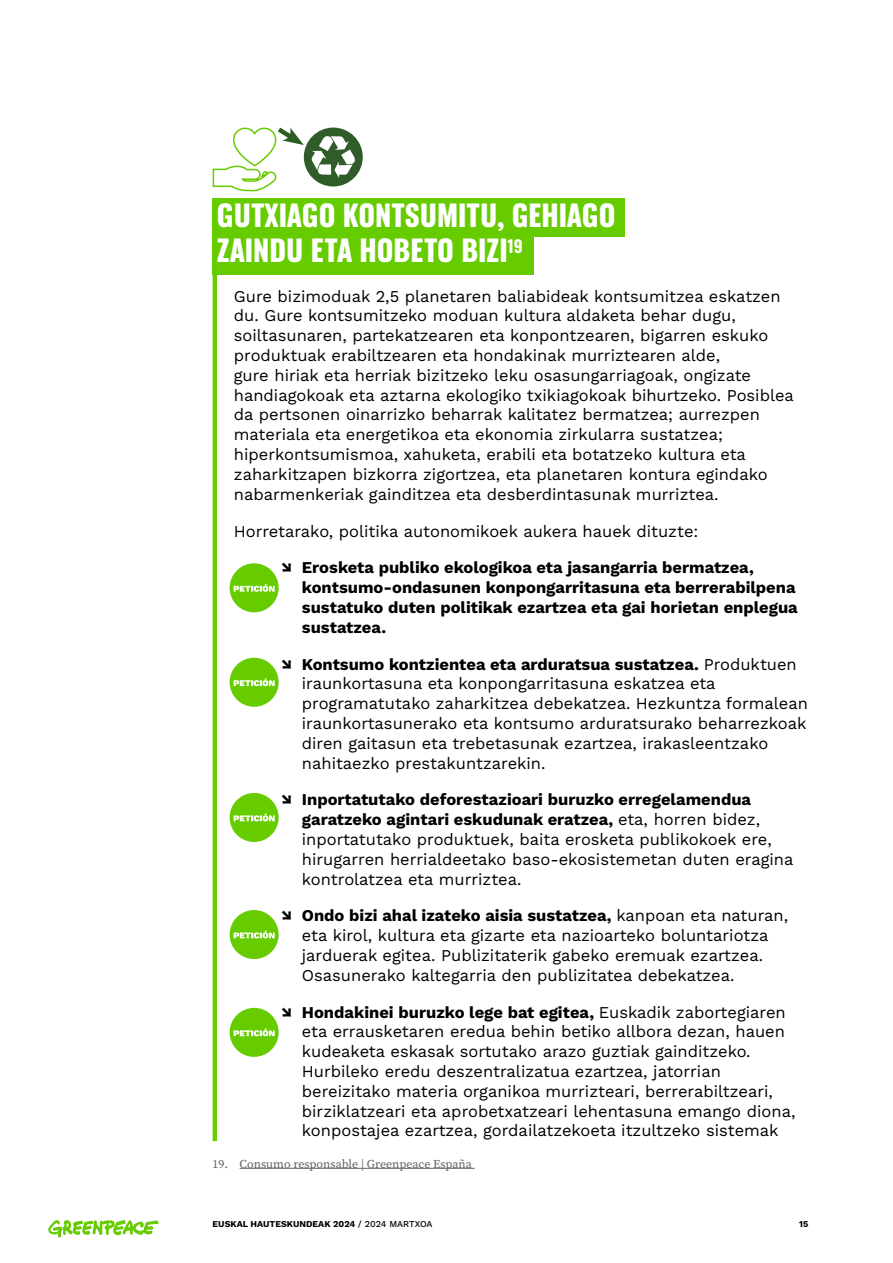
<style>
.page{position:relative;width:893px;height:1263px;background:#fff}
.page>*{position:absolute;margin:0;border:0;box-sizing:border-box;transform-origin:0 0}
.t1{font:28.95px/35.7px "Zodiac Sans";color:#fff}
.t2{font:16.5px/19.8px "Work Sans";color:#000}
.t3{font:700 16.5px/19.8px "Work Sans";color:#000}
.t4{font:12px "Source Serif Pro";color:#646363}
.t5{font:700 9px "Work Sans";color:#000}
.s1{font-weight:700}
.s2{font-weight:500}
</style>
<div class="page">
<svg style="left:48px;top:1220px;width:111px;height:17px"></svg>
<svg style="left:230px;top:658px;width:49px;height:49px"></svg>
<svg style="left:230px;top:563px;width:49px;height:49px"></svg>
<svg style="left:230px;top:793px;width:49px;height:49px"></svg>
<svg style="left:230px;top:910px;width:49px;height:49px"></svg>
<svg style="left:230px;top:1008px;width:49px;height:49px"></svg>
<hr style="left:213px;top:269px;width:4px;height:872px;background:#6c0">
<div style="left:213px;top:199px;width:412px;height:38px;background:#6c0"></div>
<div style="left:213px;top:237px;width:321px;height:38px;background:#6c0"></div>
<div style="left:304px;top:128px;width:59px;height:58px;background:#2f5c28;border-radius:50%"></div>
<svg style="left:311px;top:135px;width:46px;height:43px"></svg>
<svg style="left:212px;top:127px;width:92px;height:65px"></svg>
<hr style="left:240px;top:1168px;width:235px;height:1px;background:#646363">
<h1 class="t1" style="left:217px;top:199px;width:400px">GUTXIAGO KONTSUMITU, GEHIAGO<br>ZAINDU ETA HOBETO BIZI<sup>19</sup></h1>
<p class="t2" style="left:234px;top:285px;width:562px">Gure bizimoduak 2,5 planetaren baliabideak kontsumitzea eskatzen du. Gure kontsumitzeko moduan kultura aldaketa behar dugu, soiltasunaren, partekatzearen eta konpontzearen, bigarren eskuko produktuak erabiltzearen eta hondakinak murriztearen alde,<br>gure hiriak eta herriak bizitzeko leku osasungarriagoak, ongizate handiagokoak eta aztarna ekologiko txikiagokoak bihurtzeko. Posiblea da pertsonen oinarrizko beharrak kalitatez bermatzea; aurrezpen materiala eta energetikoa eta ekonomia zirkularra sustatzea; hiperkontsumismoa, xahuketa, erabili eta botatzeko kultura eta zaharkitzapen bizkorra zigortzea, eta planetaren kontura egindako nabarmenkeriak gainditzea eta desberdintasunak murriztea.</p>
<p class="t2" style="left:234px;top:520px;width:466px">Horretarako, politika autonomikoek aukera hauek dituzte:</p>
<p class="t3" style="left:302px;top:557px;width:497px;text-indent:-21px">↘ Erosketa publiko ekologikoa eta jasangarria bermatzea, kontsumo-ondasunen konpongarritasuna eta berrerabilpena sustatuko duten politikak ezartzea eta gai horietan enplegua sustatzea.</p>
<p class="t2" style="left:302px;top:653px;width:507px;text-indent:-21px"><span class="s1">↘ Kontsumo kontzientea eta arduratsua sustatzea.</span> Produktuen iraunkortasuna eta konpongarritasuna eskatzea eta programatutako zaharkitzea debekatzea. Hezkuntza formalean iraunkortasunerako eta kontsumo arduratsurako beharrezkoak diren gaitasun eta trebetasunak ezartzea, irakasleentzako nahitaezko prestakuntzarekin.</p>
<p class="t2" style="left:302px;top:789px;width:493px;text-indent:-21px"><span class="s1">↘ Inportatutako deforestazioari buruzko erregelamendua garatzeko agintari eskudunak eratzea,</span> eta, horren bidez, inportatutako produktuek, baita erosketa publikokoek ere, hirugarren herrialdeetako baso-ekosistemetan duten eragina kontrolatzea eta murriztea.</p>
<p class="t2" style="left:302px;top:905px;width:488px;text-indent:-21px"><span class="s1">↘ Ondo bizi ahal izateko aisia sustatzea,</span> kanpoan eta naturan, eta kirol, kultura eta gizarte eta nazioarteko boluntariotza jarduerak egitea. Publizitaterik gabeko eremuak ezartzea.<br>Osasunerako kaltegarria den publizitatea debekatzea.</p>
<p class="t2" style="left:302px;top:1001px;width:495px;text-indent:-21px"><span class="s1">↘ Hondakinei buruzko lege bat egitea,</span> Euskadik zabortegiaren eta errausketaren eredua behin betiko allbora dezan, hauen kudeaketa eskasak sortutako arazo guztiak gainditzeko.<br>Hurbileko eredu deszentralizatua ezartzea, jatorrian bereizitako materia organikoa murrizteari, berrerabiltzeari, birziklatzeari eta aprobetxatzeari lehentasuna emango diona, konpostajea ezartzea, gordailatzekoeta itzultzeko sistemak</p>
<p class="t4" style="left:213px;top:1156px;width:261px">19. Consumo responsable | Greenpeace España</p>
<p class="t5" style="left:213px;top:1217px;width:221px">EUSKAL HAUTESKUNDEAK 2024 <span class="s2">/ 2024 MARTXOA</span></p>
<p class="t5" style="left:799px;top:1217px;width:11px">15</p>
</div>
